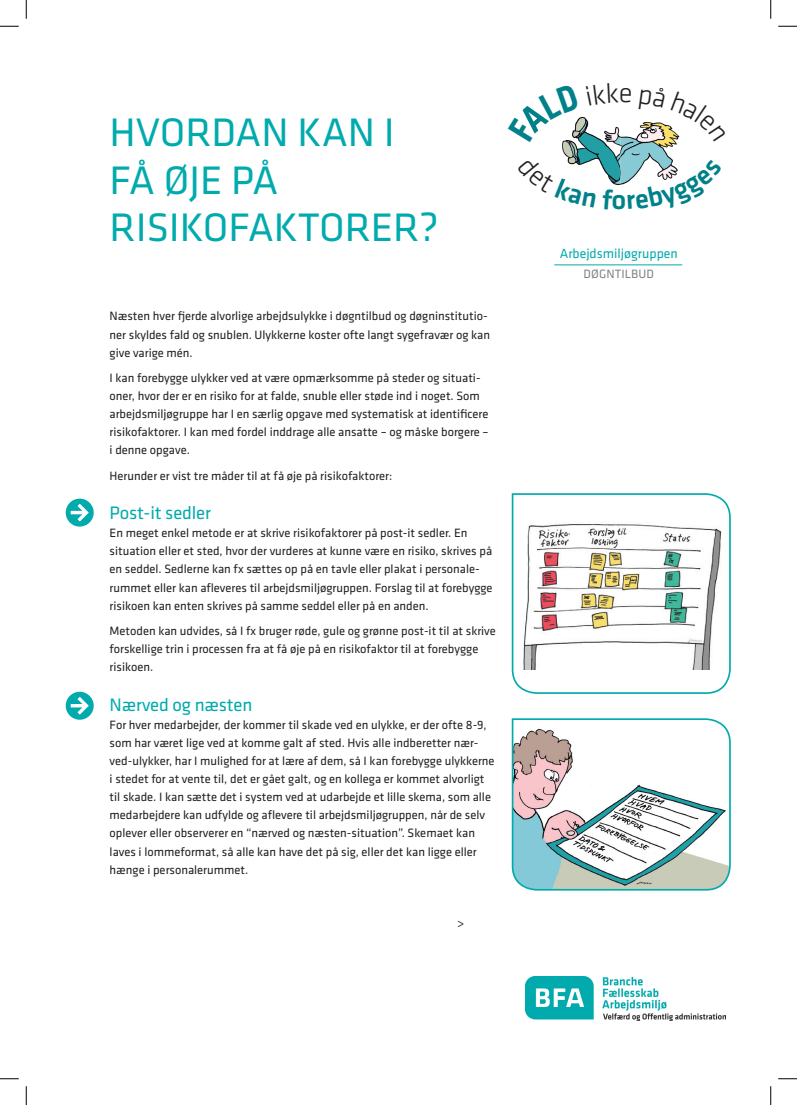
<style>
.page{position:relative;width:797px;height:1105px;background:#fff}
.page>*{position:absolute;margin:0;border:0;box-sizing:border-box;transform-origin:0 0}
.t1{font:41.25px/47.5px "Klavika";color:#00aaad}
.t2{font:500 28.5px "Klavika";color:#008189}
.t3{font:18.75px "Klavika";letter-spacing:-.01em;color:#00aaad}
.t4{font:13.75px "Klavika";color:#00aaad}
.t5{font:12.5px/18.1px "Klavika";color:#231f20}
.t6{font:12.5px "Klavika";letter-spacing:.01em;color:#808285}
</style>
<div class="page">
<svg style="left:66px;top:499px;width:28px;height:28px"></svg>
<svg style="left:66px;top:692px;width:28px;height:28px"></svg>
<img style="left:525px;top:976px;width:200px;height:44px">
<svg style="left:511px;top:493px;width:220px;height:201px"></svg>
<hr style="left:554px;top:265px;width:128px;height:1px;background:#00aaad">
<svg style="left:511px;top:718px;width:220px;height:173px"></svg>
<svg style="left:0;top:25px;width:19px;height:2px"></svg>
<svg style="left:778px;top:25px;width:19px;height:2px"></svg>
<svg style="left:0;top:1078px;width:19px;height:1px"></svg>
<svg style="left:778px;top:1078px;width:19px;height:1px"></svg>
<svg style="left:25px;top:0;width:2px;height:19px"></svg>
<svg style="left:25px;top:1086px;width:2px;height:19px"></svg>
<svg style="left:770px;top:0;width:1px;height:19px"></svg>
<svg style="left:770px;top:1086px;width:1px;height:19px"></svg>
<svg style="left:559px;top:116px;width:123px;height:69px"></svg>
<h1 class="t1" style="left:110px;top:107px;width:331px">HVORDAN KAN I<br>FÅ ØJE PÅ<br>RISIKOFAKTORER?</h1>
<p class="t5" style="left:110px;top:307px;width:382px">Næsten hver fjerde alvorlige arbejdsulykke i døgntilbud og døgninstitutio&shy;ner skyldes fald og snublen. Ulykkerne koster ofte langt sygefravær og kan give varige mén.</p>
<p class="t5" style="left:110px;top:368px;width:380px">I kan forebygge ulykker ved at være opmærksomme på steder og situati&shy;oner, hvor der er en risiko for at falde, snuble eller støde ind i noget. Som arbejdsmiljøgruppe har I en særlig opgave med systematisk at identificere risikofaktorer. I kan med fordel inddrage alle ansatte – og måske borgere – i denne opgave.</p>
<p class="t5" style="left:110px;top:466px;width:284px">Herunder er vist tre måder til at få øje på risikofaktorer:</p>
<h3 class="t3" style="left:110px;top:501px;width:103px">Post-it sedler</h3>
<p class="t5" style="left:110px;top:523px;width:384px">En meget enkel metode er at skrive risikofaktorer på post-it sedler. En situation eller et sted, hvor der vurderes at kunne være en risiko, skrives på en seddel. Sedlerne kan fx sættes op på en tavle eller plakat i personale&shy;rummet eller kan afleveres til arbejdsmiljøgruppen. Forslag til at forebygge risikoen kan enten skrives på samme seddel eller på en anden.</p>
<p class="t5" style="left:110px;top:621px;width:388px">Metoden kan udvides, så I fx bruger røde, gule og grønne post-it til at skrive forskellige trin i processen fra at få øje på en risikofaktor til at forebygge risikoen.</p>
<h3 class="t3" style="left:110px;top:692px;width:144px">Nærved og næsten</h3>
<p class="t5" style="left:110px;top:715px;width:386px">For hver medarbejder, der kommer til skade ved en ulykke, er der ofte 8-9, som har været lige ved at komme galt af sted. Hvis alle indberetter nær&shy;ved-ulykker, har I mulighed for at lære af dem, så I kan forebygge ulykkerne i stedet for at vente til, det er gået galt, og en kollega er kommet alvorligt til skade. I kan sætte det i system ved at udarbejde et lille skema, som alle medarbejdere kan udfylde og aflevere til arbejdsmiljøgruppen, når de selv oplever eller observerer en “nærved og næsten-situation”. Skemaet kan laves i lommeformat, så alle kan have det på sig, eller det kan ligge eller hænge i personalerummet.</p>
<p class="t5" style="left:457px;top:913px;width:8px">&gt;</p>
<h2 class="t2" style="left:611px;top:181px;width:16px">o</h2>
<p class="t4" style="left:560px;top:244px;width:120px">Arbejdsmiljøgruppen</p>
<p class="t6" style="left:583px;top:266px;width:72px">DØGNTILBUD</p>
</div>
